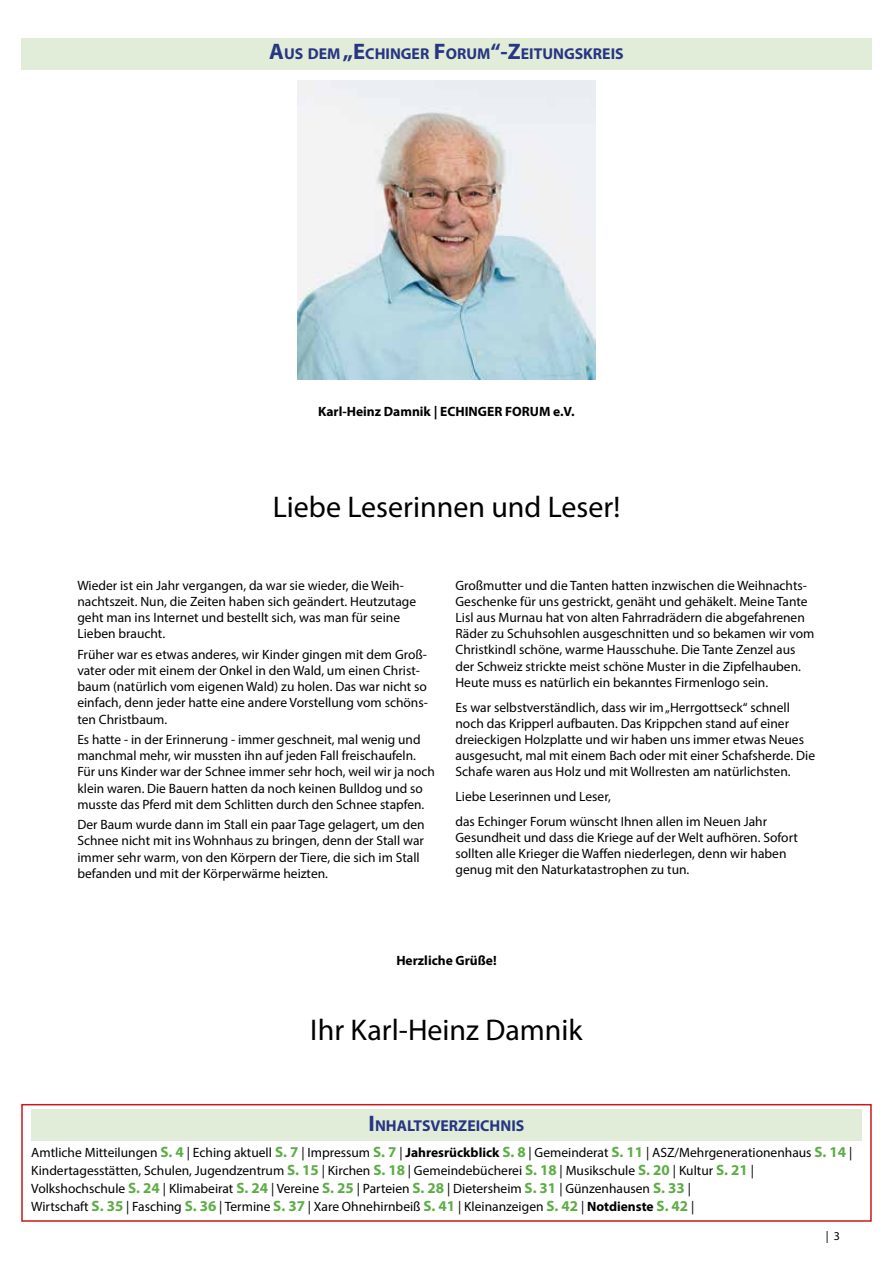
<style>
.page{position:relative;width:893px;height:1263px;background:#fff}
.page>*{position:absolute;margin:0;border:0;box-sizing:border-box;transform-origin:0 0}
.t1{font:30px "Myriad Pro";color:#000}
.t2{font:700 15.75px "Myriad Pro";color:#283583}
.t3{font:13.5px/16.2px "Myriad Pro";color:#000}
.t4{font:700 13.5px "Myriad Pro";color:#000}
.t5{font:12px "Myriad Pro";color:#000}
.s1{font-size:22.5px}
.s2{font-weight:700;font-size:15px;color:#5dad46}
.s3{font-weight:700}
</style>
<div class="page">
<div style="left:21px;top:38px;width:851px;height:31px;background:#e2edd9"></div>
<div style="left:31px;top:1110px;width:831px;height:31px;background:#e2edd9"></div>
<div style="left:21px;top:1104px;width:851px;height:118px;border:2px solid #cd1719"></div>
<img style="left:297px;top:81px;width:299px;height:299px">
<p class="t2" style="left:269px;top:44px;width:356px"><span class="s1">A</span>US DEM <span class="s1">„E</span>CHINGER <span class="s1">F</span>ORUM<span class="s1">“-Z</span>EITUNGSKREIS</p>
<p class="t4" style="left:318px;top:403px;width:258px">Karl-Heinz Damnik | ECHINGER FORUM e.V.</p>
<h1 class="t1" style="left:273px;top:489px;width:349px">Liebe Leserinnen und Leser!</h1>
<p class="t3" style="left:77px;top:577px;width:340px">Wieder ist ein Jahr vergangen, da war sie wieder, die Weih&shy;nachtszeit. Nun, die Zeiten haben sich geändert. Heutzutage geht man ins Internet und bestellt sich, was man für seine Lieben braucht.</p>
<p class="t3" style="left:77px;top:646px;width:352px">Früher war es etwas anderes, wir Kinder gingen mit dem Groß&shy;vater oder mit einem der Onkel in den Wald, um einen Christ&shy;baum (natürlich vom eigenen Wald) zu holen. Das war nicht so einfach, denn jeder hatte eine andere Vorstellung vom schöns&shy;ten Christbaum.</p>
<p class="t3" style="left:77px;top:731px;width:359px">Es hatte - in der Erinnerung - immer geschneit, mal wenig und manchmal mehr, wir mussten ihn auf jeden Fall freischaufeln.<br>Für uns Kinder war der Schnee immer sehr hoch, weil wir ja noch klein waren. Die Bauern hatten da noch keinen Bulldog und so musste das Pferd mit dem Schlitten durch den Schnee stapfen.</p>
<p class="t3" style="left:77px;top:816px;width:349px">Der Baum wurde dann im Stall ein paar Tage gelagert, um den Schnee nicht mit ins Wohnhaus zu bringen, denn der Stall war immer sehr warm, von den Körpern der Tiere, die sich im Stall befanden und mit der Körperwärme heizten.</p>
<p class="t3" style="left:455px;top:577px;width:360px">Großmutter und die Tanten hatten inzwischen die Weihnachts-Geschenke für uns gestrickt, genäht und gehäkelt. Meine Tante Lisl aus Murnau hat von alten Fahrradrädern die abgefahrenen Räder zu Schuhsohlen ausgeschnitten und so bekamen wir vom Christkindl schöne, warme Hausschuhe. Die Tante Zenzel aus der Schweiz strickte meist schöne Muster in die Zipfelhauben.<br>Heute muss es natürlich ein bekanntes Firmenlogo sein.</p>
<p class="t3" style="left:455px;top:699px;width:361px">Es war selbstverständlich, dass wir im „Herrgottseck“ schnell noch das Kripperl aufbauten. Das Krippchen stand auf einer dreieckigen Holzplatte und wir haben uns immer etwas Neues ausgesucht, mal mit einem Bach oder mit einer Schafsherde. Die Schafe waren aus Holz und mit Wollresten am natürlichsten.</p>
<p class="t3" style="left:455px;top:784px;width:313px;line-height:24.8px">Liebe Leserinnen und Leser,<br>das Echinger Forum wünscht Ihnen allen im Neuen Jahr</p>
<p class="t3" style="left:455px;top:829px;width:344px">Gesundheit und dass die Kriege auf der Welt aufhören. Sofort sollten alle Krieger die Waffen niederlegen, denn wir haben genug mit den Naturkatastrophen zu tun.</p>
<p class="t4" style="left:396px;top:952px;width:102px">Herzliche Grüße!</p>
<h1 class="t1" style="left:310px;top:1011px;width:274px">Ihr Karl-Heinz Damnik</h1>
<p class="t2" style="left:369px;top:1115px;width:157px"><span class="s1">I</span> NHALTSVERZEICHNIS</p>
<p class="t3" style="left:31px;top:1143px;width:822px;line-height:18px">Amtliche Mitteilungen <span class="s2">S. 4</span> | Eching aktuell <span class="s2">S. 7</span> | Impressum <span class="s2">S. 7</span> | <span class="s3">Jahresrückblick</span> <span class="s2">S. 8</span> | Gemeinderat <span class="s2">S. 11</span> | ASZ/Mehrgenerationenhaus <span class="s2">S. 14</span> | Kindertagesstätten, Schulen, Jugendzentrum <span class="s2">S. 15</span> | Kirchen <span class="s2">S. 18</span> | Gemeindebücherei <span class="s2">S. 18</span> | Musikschule <span class="s2">S. 20</span> | Kultur <span class="s2">S. 21</span> |<br>Volkshochschule <span class="s2">S. 24</span> | Klimabeirat <span class="s2">S. 24</span> | Vereine <span class="s2">S. 25</span> | Parteien <span class="s2">S. 28</span> | Dietersheim <span class="s2">S. 31</span> | Günzenhausen <span class="s2">S. 33</span> |<br>Wirtschaft <span class="s2">S. 35</span> | Fasching <span class="s2">S. 36</span> | Termine <span class="s2">S. 37</span> | Xare Ohnehirnbeiß <span class="s2">S. 41</span> | Kleinanzeigen <span class="s2">S. 42</span> | <span class="s3">Notdienste</span> <span class="s2">S. 42</span> |</p>
<p class="t5" style="left:826px;top:1228px;width:16px">| 3</p>
</div>
